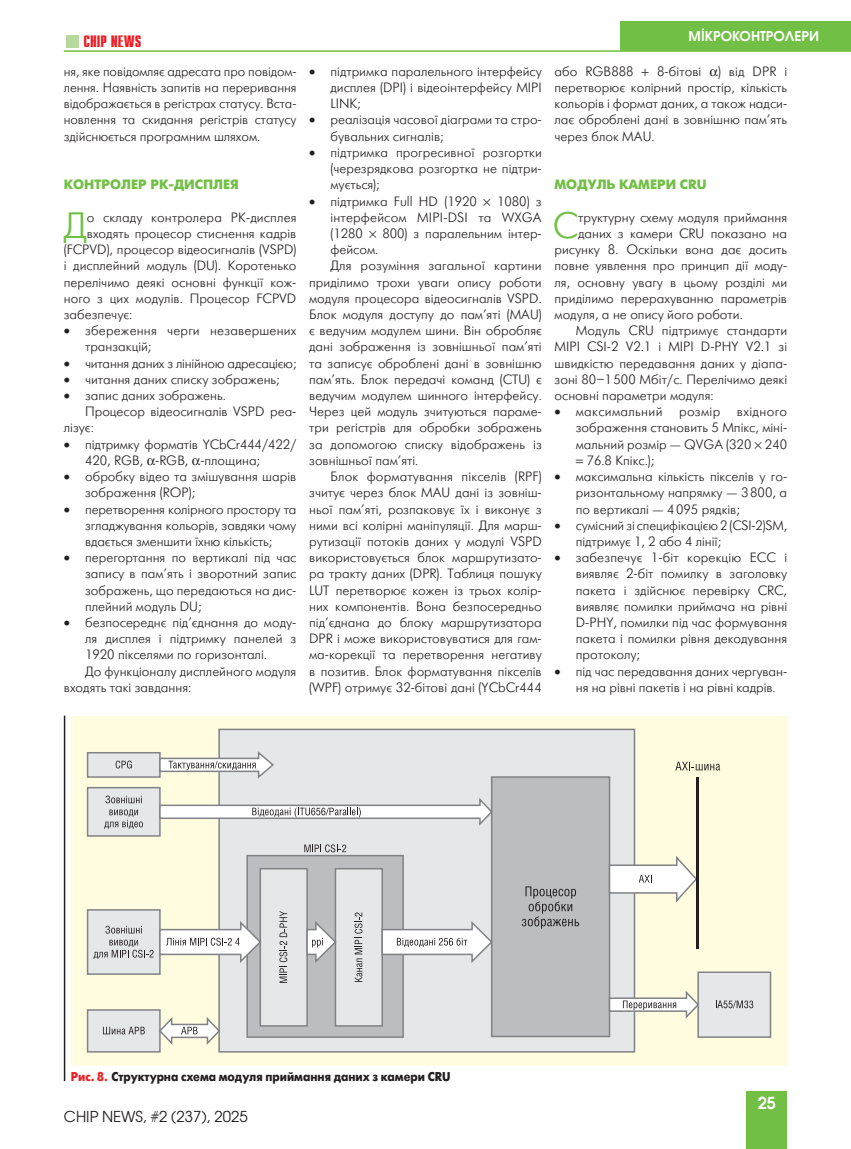
<style>
.page{position:relative;width:851px;height:1149px;background:#fff}
.page>*{position:absolute;margin:0;border:0;box-sizing:border-box;transform-origin:0 0}
.Osnovnoj_Bukviza{font:36.6px "Futuris Light C";color:#71bf44}
.t1{font:700 16.5px "Compact C";color:#ee1d23}
.t2{font:600 16.5px "Avant Garde Gothic C";color:#fff}
.t3{font:15px "Avant Garde Gothic C";color:#231f20}
.Osnovnoj{font:13.5px/16.2px "Futuris Light C";color:#231f20;text-align:justify}
.Osnovnoj_Spisok{font:13.5px/16.2px "Futuris Light C";color:#231f20;text-align:justify}
.Osnovnoj_Bukviza-2{font:13.5px "Futuris Light C";color:#231f20}
.Razdel{font:700 13.5px "Futuris C";color:#71bf44}
.Osnovnoj_Spisok-2{font:13.5px "Futuris Light C";letter-spacing:.025em;color:#231f20}
.t4{font:600 13.5px "Avant Garde Gothic C";color:#fff}
.Ris_Textovka{font:700 12.75px "Futuris C";color:#231f20;scale:.9 1}
.s1{color:#ee1d23}
</style>
<div class="page">
<div style="left:66px;top:35px;width:12px;height:12px;background:#b6da9b"></div>
<div style="left:620px;top:21px;width:230px;height:30px;background:#71bf44"></div>
<div style="left:746px;top:1091px;width:41px;height:57px;background:#71bf44"></div>
<hr style="left:64px;top:50px;width:786px;height:2px;background:#71bf44">
<hr style="left:64px;top:715px;width:1px;height:365px;background:#231f20">
<div style="left:71px;top:715px;width:716px;height:350px;background:#fffce0"></div>
<div style="left:87px;top:751px;width:74px;height:26px;background:#e6e7e9;border:2px solid #808285"></div>
<div style="left:87px;top:786px;width:74px;height:50px;background:#e6e7e9;border:2px solid #808285"></div>
<div style="left:87px;top:908px;width:74px;height:66px;background:#e6e7e9;border:2px solid #808285"></div>
<div style="left:87px;top:1008px;width:74px;height:44px;background:#e6e7e9;border:2px solid #808285"></div>
<div style="left:218px;top:728px;width:417px;height:324px;background:#e6e7e9;border:2px solid #808285"></div>
<div style="left:491px;top:776px;width:119px;height:260px;background:#bcbdc0;border:2px solid #808285"></div>
<div style="left:246px;top:854px;width:158px;height:183px;background:#bcbdc0;border:2px solid #808285"></div>
<div style="left:259px;top:867px;width:49px;height:159px;background:#e6e7e9;border:2px solid #808285"></div>
<div style="left:334px;top:867px;width:49px;height:159px;background:#e6e7e9;border:2px solid #808285"></div>
<div style="left:697px;top:971px;width:74px;height:66px;background:#e6e7e9;border:2px solid #808285"></div>
<hr style="left:696px;top:777px;width:2px;height:171px;background:#231f20">
<svg style="left:116px;top:760px;width:16px;height:8px"></svg>
<svg style="left:675px;top:761px;width:45px;height:9px"></svg>
<svg style="left:158px;top:749px;width:116px;height:31px"></svg>
<svg style="left:158px;top:795px;width:335px;height:32px"></svg>
<svg style="left:105px;top:795px;width:37px;height:8px"></svg>
<svg style="left:104px;top:809px;width:39px;height:19px"></svg>
<svg style="left:103px;top:1026px;width:42px;height:8px"></svg>
<svg style="left:158px;top:1014px;width:63px;height:32px"></svg>
<svg style="left:380px;top:918px;width:113px;height:46px"></svg>
<svg style="left:608px;top:853px;width:88px;height:51px"></svg>
<svg style="left:608px;top:988px;width:92px;height:32px"></svg>
<svg style="left:716px;top:1000px;width:37px;height:8px"></svg>
<svg style="left:521px;top:886px;width:58px;height:42px"></svg>
<svg style="left:304px;top:844px;width:42px;height:8px"></svg>
<svg style="left:94px;top:918px;width:168px;height:46px"></svg>
<svg style="left:305px;top:918px;width:32px;height:46px"></svg>
<svg style="left:279px;top:911px;width:8px;height:71px"></svg>
<svg style="left:354px;top:912px;width:8px;height:69px"></svg>
<p class="t1" style="left:83px;top:33px;width:60px">CHIP NEWS</p>
<p class="Osnovnoj" style="left:64px;top:63px;width:234px">ня, яке повідомляє адресата про повідом&shy;лення. Наявність запитів на переривання відображається в регістрах статусу. Вста&shy;новлення та скидання регістрів статусу здійснюється програмним шляхом.</p>
<p class="Razdel" style="left:64px;top:177px;width:176px">КОНТРОЛЕР РК-ДИСПЛЕЯ</p>
<p class="Osnovnoj_Bukviza" style="left:63px;top:207px;width:25px">Д</p>
<p class="Osnovnoj_Bukviza-2" style="left:87px;top:210px;width:211px">о складу контролера РК-дисплея</p>
<p class="Osnovnoj_Bukviza-2" style="left:87px;top:226px;width:211px">входять процесор стиснення кадрів</p>
<p class="Osnovnoj_Bukviza-2" style="left:64px;top:242px;width:234px">(FCPVD), процесор відеосигналів (VSPD)</p>
<p class="Osnovnoj_Bukviza-2" style="left:64px;top:259px;width:234px">і дисплейний модуль (DU). Коротенько</p>
<p class="Osnovnoj_Bukviza-2" style="left:64px;top:275px;width:234px">перелічимо деякі основні функції кож-</p>
<p class="Osnovnoj_Bukviza-2" style="left:64px;top:291px;width:234px">ного з цих модулів. Процесор FCPVD</p>
<p class="Osnovnoj_Bukviza-2" style="left:64px;top:307px;width:70px">забезпечує:</p>
<p class="Osnovnoj_Spisok" style="left:85px;top:323px;width:213px;text-indent:-21px">• збереження черги незавершених транзакцій;</p>
<p class="Osnovnoj_Spisok" style="left:64px;top:355px;width:234px">• читання даних з лінійною адресацією;</p>
<p class="Osnovnoj_Spisok" style="left:64px;top:371px;width:217px">• читання даних списку зображень;</p>
<p class="Osnovnoj_Spisok" style="left:64px;top:387px;width:164px">• запис даних зображень.</p>
<p class="Osnovnoj" style="left:64px;top:404px;width:233px;text-indent:21px">Процесор відеосигналів VSPD реа&shy;лізує:</p>
<p class="Osnovnoj_Spisok" style="left:85px;top:436px;width:213px;text-indent:-21px">• підтримку форматів YCbCr444/422/<br>420, RGB, -RGB, -площина;</p>
<p class="Osnovnoj_Spisok" style="left:85px;top:468px;width:213px;text-indent:-21px">• обробку відео та змішування шарів зображення (ROP);</p>
<p class="Osnovnoj_Spisok" style="left:85px;top:501px;width:213px;text-indent:-21px">• перетворення колірного простору та згладжування кольорів, завдяки чому вдається зменшити їхню кількість;</p>
<p class="Osnovnoj_Spisok" style="left:85px;top:549px;width:213px;text-indent:-21px">• перегортання по вертикалі під час запису в пам’ять і зворотний запис зображень, що передаються на дис&shy;плейний модуль DU;</p>
<p class="Osnovnoj_Spisok" style="left:85px;top:614px;width:213px;text-indent:-21px">• безпосереднє під’єднання до моду&shy;ля дисплея і підтримку панелей з 1920 пікселями по горизонталі.</p>
<p class="Osnovnoj" style="left:64px;top:663px;width:234px;text-indent:21px">До функціоналу дисплейного модуля входять такі завдання:</p>
<p class="Osnovnoj_Spisok" style="left:330px;top:63px;width:213px;text-indent:-21px">• підтримка паралельного інтерфейсу дисплея (DPI) і відеоінтерфейсу MIPI LINK;</p>
<p class="Osnovnoj_Spisok" style="left:330px;top:112px;width:213px;text-indent:-21px">• реалізація часової діаграми та стро&shy;бувальних сигналів;</p>
<p class="Osnovnoj_Spisok" style="left:330px;top:144px;width:213px;text-indent:-21px">• підтримка прогресивної розгортки (черезрядкова розгортка не підтри&shy;мується);</p>
<p class="Osnovnoj_Spisok" style="left:309px;top:193px;width:169px">• підтримка Full HD (1920</p>
<p class="Osnovnoj_Spisok" style="left:330px;top:193px;width:213px;text-indent:166px">1080) з інтерфейсом MIPI-DSI та WXGA (1280</p>
<p class="Osnovnoj_Spisok" style="left:382px;top:225px;width:161px">800) з паралельним інтер-</p>
<p class="Osnovnoj_Spisok" style="left:330px;top:242px;width:49px">фейсом.</p>
<p class="Osnovnoj" style="left:309px;top:258px;width:234px;text-indent:21px">Для розуміння загальної картини приділимо трохи уваги опису роботи модуля процесора відеосигналів VSPD.<br>Блок модуля доступу до пам’яті (MAU) є ведучим модулем шини. Він обробляє дані зображення із зовнішньої пам’яті та записує оброблені дані в зовнішню пам’ять. Блок передачі команд (CTU) є ведучим модулем шинного інтерфейсу.<br>Через цей модуль зчитуються параме&shy;три регістрів для обробки зображень за допомогою списку відображень із зовнішньої пам’яті.</p>
<p class="Osnovnoj" style="left:309px;top:468px;width:234px;text-indent:21px">Блок форматування пікселів (RPF) зчитує через блок MAU дані із зовніш&shy;ньої пам’яті, розпаковує їх і виконує з ними всі колірні маніпуляції. Для марш&shy;рутизації потоків даних у модулі VSPD використовується блок маршрутизато&shy;ра тракту даних (DPR). Таблиця пошуку LUT перетворює кожен із трьох колір&shy;них компонентів. Вона безпосередньо під’єднана до блоку маршрутизатора DPR і може використовуватися для гам&shy;ма-корекції та перетворення негативу в позитив. Блок форматування пікселів (WPF) отримує 32-бітові дані (YCbCr444</p>
<p class="t4" style="left:688px;top:28px;width:132px">МІКРОКОНТРОЛЕРИ</p>
<p class="Osnovnoj" style="left:554px;top:63px;width:234px;text-indent:102px">8-бітові ) від DPR і перетворює колірний простір, кількість кольорів і формат даних, а також надси&shy;лає оброблені дані в зовнішню пам’ять через блок MAU.</p>
<p class="Razdel" style="left:554px;top:177px;width:153px">МОДУЛЬ КАМЕРИ CRU</p>
<p class="Osnovnoj_Bukviza" style="left:552px;top:207px;width:27px">С</p>
<p class="Osnovnoj_Bukviza-2" style="left:578px;top:210px;width:210px">труктурну схему модуля приймання</p>
<p class="Osnovnoj" style="left:554px;top:63px;width:81px">або RGB888</p>
<p class="Osnovnoj_Bukviza-2" style="left:578px;top:226px;width:210px">даних з камери CRU показано на</p>
<p class="Osnovnoj_Bukviza-2" style="left:554px;top:242px;width:234px">рисунку 8. Оскільки вона дає досить</p>
<p class="Osnovnoj_Bukviza-2" style="left:554px;top:259px;width:234px">повне уявлення про принцип дії моду-</p>
<p class="Osnovnoj_Bukviza-2" style="left:554px;top:275px;width:234px">ля, основну увагу в цьому розділі ми</p>
<p class="Osnovnoj_Bukviza-2" style="left:554px;top:291px;width:234px">приділимо перерахуванню параметрів</p>
<p class="Osnovnoj_Bukviza-2" style="left:554px;top:307px;width:190px">модуля, а не опису його роботи.</p>
<p class="Osnovnoj" style="left:554px;top:323px;width:234px;text-indent:21px">Модуль CRU підтримує стандарти MIPI CSI-2 V2.1 і MIPI D-PHY V2.1 зі швидкістю передавання даних у діапа&shy;зоні 80–1500 Мбіт/с. Перелічимо деякі основні параметри модуля:</p>
<p class="Osnovnoj_Spisok-2" style="left:554px;top:404px;width:234px">• максимальний розмір вхідного</p>
<p class="Osnovnoj_Spisok" style="left:575px;top:420px;width:213px">зображення становить 5 Мпікс, міні-</p>
<p class="Osnovnoj_Spisok" style="left:575px;top:436px;width:213px">мальний розмір — QVGA (320 240</p>
<p class="Osnovnoj_Spisok" style="left:586px;top:452px;width:69px">76.8 Кпікс.);</p>
<p class="Osnovnoj_Spisok" style="left:575px;top:468px;width:213px;text-indent:-21px">• максимальна кількість пікселів у го&shy;ризонтальному напрямку — 3800, а по вертикалі — 4095 рядків;</p>
<p class="Osnovnoj_Spisok" style="left:575px;top:517px;width:213px;text-indent:-21px">• сумісний зі специфікацією 2 (CSI-2)SM, підтримує 1, 2 або 4 лінії;</p>
<p class="Osnovnoj_Spisok" style="left:575px;top:549px;width:213px;text-indent:-21px">• забезпечує 1-біт корекцію ECC і виявляє 2-біт помилку в заголовку пакета і здійснює перевірку CRC, виявляє помилки приймача на рівні D-PHY, помилки під час формування пакета і помилки рівня декодування протоколу;</p>
<p class="Osnovnoj_Spisok" style="left:575px;top:663px;width:213px;text-indent:-21px">• під час передавання даних чергуван&shy;ня на рівні пакетів і на рівні кадрів.</p>
<p class="Ris_Textovka" style="left:71px;top:1069px;width:423px"><span class="s1">Рис. 8.</span> Структурна схема модуля приймання даних з камери CRU</p>
<p class="t3" style="left:64px;top:1106px;width:185px">CHIP NEWS, #2 (237), 2025</p>
<p class="t2" style="left:757px;top:1092px;width:20px">25</p>
</div>
